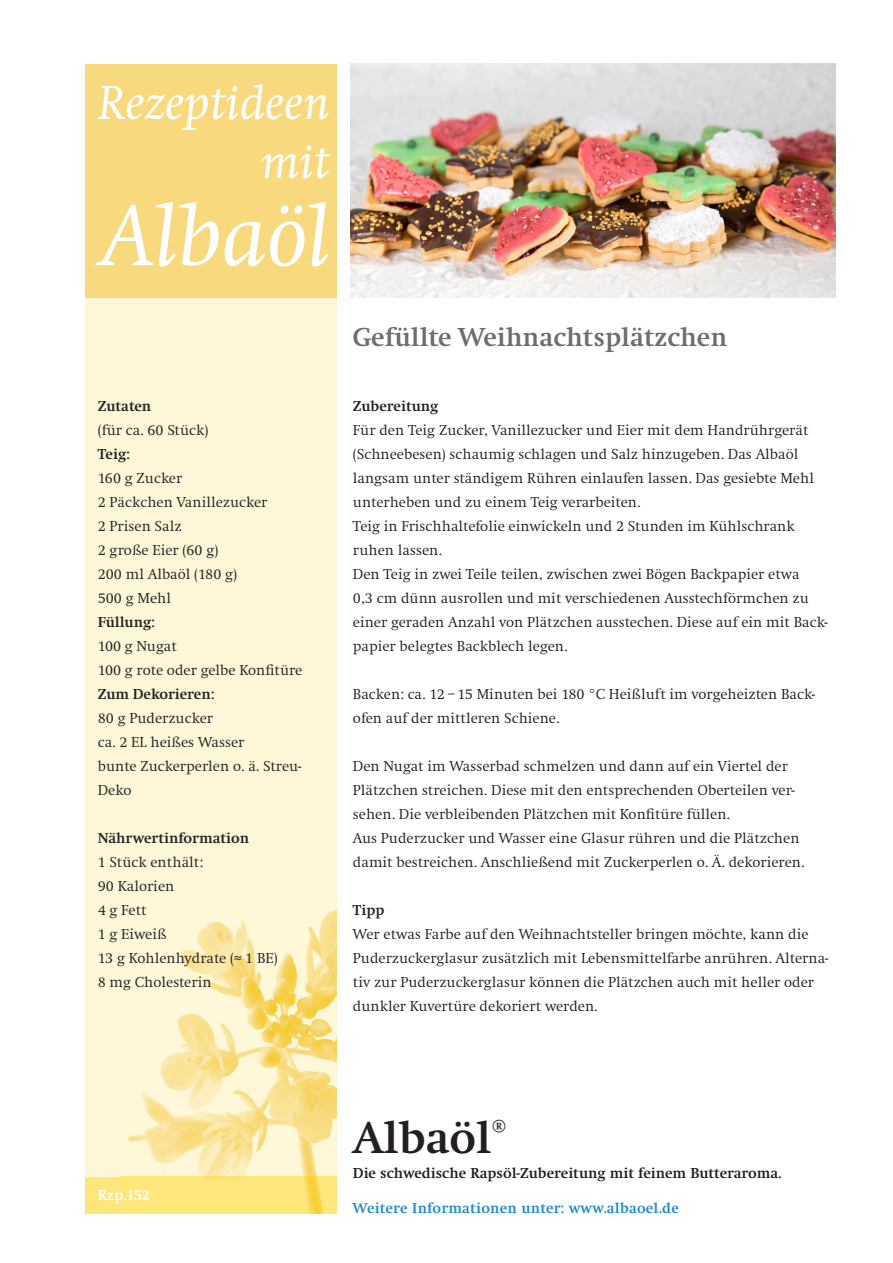
<style>
.page{position:relative;width:893px;height:1263px;background:#fff}
.page>*{position:absolute;margin:0;border:0;box-sizing:border-box;transform-origin:0 0}
.t1{font:italic 90px "Swift";color:#fff}
.t2{font:italic 49.5px/59.4px "Swift";color:#fff;text-align:right}
.t3{font:700 46.2px "Swift";color:#231f20}
.t4{font:700 27px "Swift";color:#6c6d70}
.t5{font:300 15px/24px "Swift";color:#231f20}
.t6{font:700 15px "Swift";color:#231f20}
.t7{font:700 15px "Swift";letter-spacing:.015em;color:#1d8acb}
.t8{font:700 15px "Swift";color:#fff}
</style>
<div class="page">
<div style="left:85px;top:297px;width:252px;height:880px;background:#fef7d7"></div>
<img style="left:120px;top:909px;width:217px;height:268px">
<div style="left:85px;top:64px;width:252px;height:234px;background:#f8d97e"></div>
<div style="left:85px;top:1177px;width:252px;height:36px;background:#ffe67b"></div>
<img style="left:351px;top:64px;width:485px;height:234px">
<h2 class="t2" style="left:98px;top:74px;width:233px">Rezeptideen mit</h2>
<h1 class="t1" style="left:101px;top:187px;width:231px">Albaöl</h1>
<p class="t6" style="left:98px;top:398px;width:55px">Zutaten</p>
<p class="t5" style="left:98px;top:418px;width:112px">(für ca. 60 Stück)</p>
<p class="t6" style="left:98px;top:446px;width:33px">Teig:</p>
<p class="t5" style="left:98px;top:466px;width:171px">160 g Zucker<br>2 Päckchen Vanillezucker<br>2 Prisen Salz<br>2 große Eier (60 g)<br>200 ml Albaöl (180 g)<br>500 g Mehl</p>
<p class="t6" style="left:98px;top:614px;width:58px">Füllung:</p>
<p class="t5" style="left:98px;top:634px;width:206px">100 g Nugat<br>100 g rote oder gelbe Konfitüre</p>
<p class="t6" style="left:98px;top:686px;width:118px">Zum Dekorieren:</p>
<p class="t5" style="left:98px;top:706px;width:205px">80 g Puderzucker<br>ca. 2 EL heißes Wasser<br>bunte Zuckerperlen o. ä. Streu-<br>Deko</p>
<p class="t6" style="left:98px;top:830px;width:153px">Nährwertinformation</p>
<p class="t5" style="left:98px;top:850px;width:182px">1 Stück enthält:<br>90 Kalorien<br>4 g Fett<br>1 g Eiweiß<br>13 g Kohlenhydrate (≈ 1 BE)<br>8 mg Cholesterin</p>
<h3 class="t4" style="left:353px;top:322px;width:376px">Gefüllte Weihnachtsplätzchen</h3>
<p class="t6" style="left:353px;top:398px;width:87px">Zubereitung</p>
<p class="t5" style="left:353px;top:418px;width:476px">Für den Teig Zucker, Vanillezucker und Eier mit dem Handrührgerät (Schneebesen) schaumig schlagen und Salz hinzugeben. Das Albaöl langsam unter ständigem Rühren einlaufen lassen. Das gesiebte Mehl unterheben und zu einem Teig verarbeiten.<br>Teig in Frischhaltefolie einwickeln und 2 Stunden im Kühlschrank ruhen lassen.<br>Den Teig in zwei Teile teilen, zwischen zwei Bögen Backpapier etwa<br>0,3 cm dünn ausrollen und mit verschiedenen Ausstechförmchen zu einer geraden Anzahl von Plätzchen ausstechen. Diese auf ein mit Back&shy;papier belegtes Backblech legen.</p>
<p class="t5" style="left:353px;top:682px;width:463px">Backen: ca. 12 – 15 Minuten bei 180 °C Heißluft im vorgeheizten Back&shy;ofen auf der mittleren Schiene.</p>
<p class="t5" style="left:353px;top:754px;width:453px">Den Nugat im Wasserbad schmelzen und dann auf ein Viertel der Plätzchen streichen. Diese mit den entsprechenden Oberteilen ver--- sehen. Die verbleibenden Plätzchen mit Konfitüre füllen.<br>Aus Puderzucker und Wasser eine Glasur rühren und die Plätzchen damit bestreichen. Anschließend mit Zuckerperlen o. Ä. dekorieren.</p>
<p class="t6" style="left:353px;top:902px;width:33px">Tipp</p>
<p class="t5" style="left:353px;top:922px;width:477px">Wer etwas Farbe auf den Weihnachtsteller bringen möchte, kann die Puderzuckerglasur zusätzlich mit Lebensmittelfarbe anrühren. Alterna&shy;tiv zur Puderzuckerglasur können die Plätzchen auch mit heller oder dunkler Kuvertüre dekoriert werden.</p>
<p class="t8" style="left:98px;top:1187px;width:54px">Rzp.152</p>
<h3 class="t3" style="left:353px;top:1113px;width:156px">Albaöl<sup>®</sup></h3>
<p class="t6" style="left:353px;top:1165px;width:430px">Die schwedische Rapsöl-Zubereitung mit feinem Butteraroma.</p>
<p class="t7" style="left:353px;top:1199px;width:327px">Weitere Informationen unter: www.albaoel.de</p>
</div>
